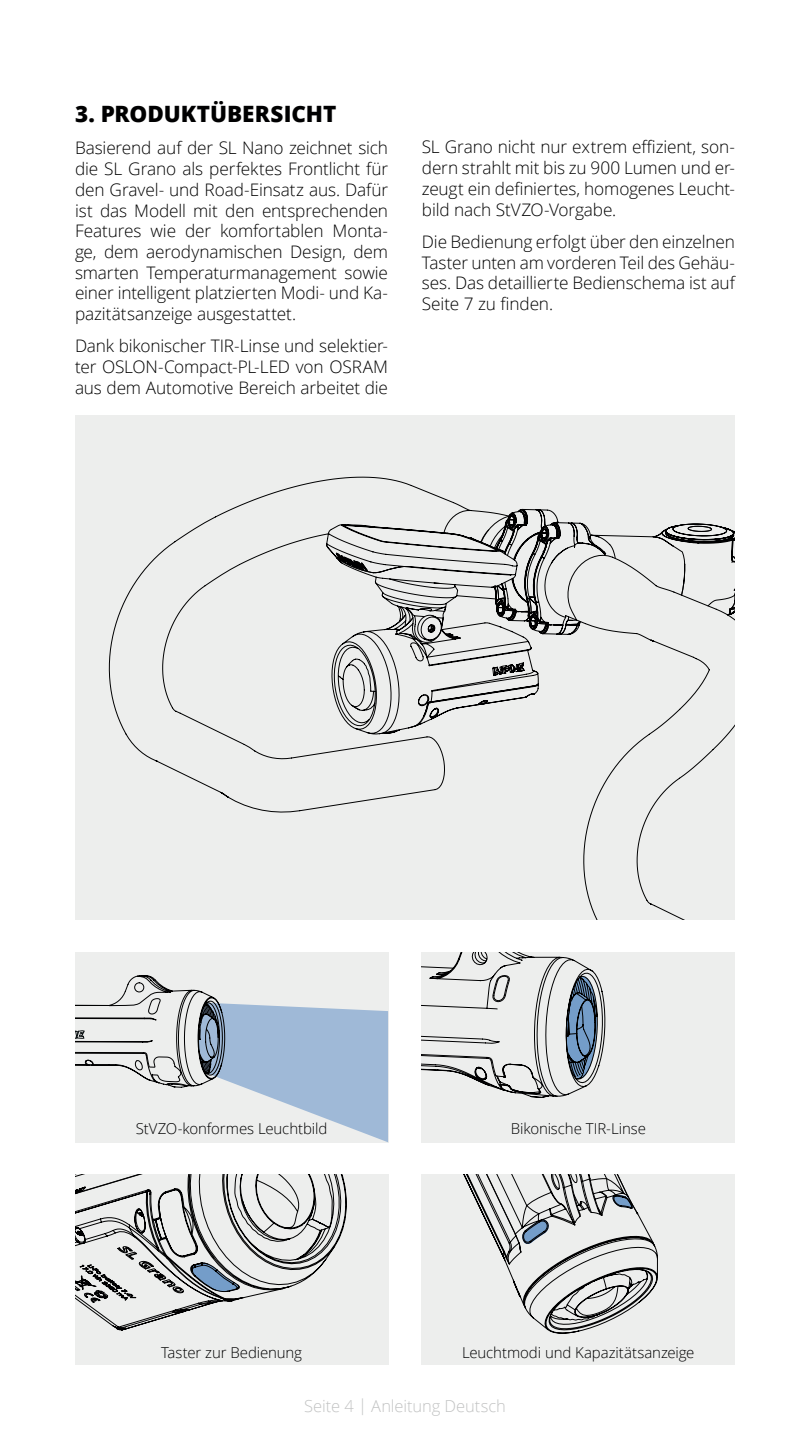
<style>
.page{position:relative;width:810px;height:1440px;background:#fff}
.page>*{position:absolute;margin:0;border:0;box-sizing:border-box;transform-origin:0 0}
.t1{font:800 22.5px "Open Sans";letter-spacing:-.005em;color:#000001}
.t2{font:300 17.25px/20.7px "Open Sans";letter-spacing:-.01em;color:#000001;text-align:justify}
.t3{font:300 16.5px "Open Sans";letter-spacing:-.005em;color:#c2c3c3}
.t4{font:300 15px "Open Sans";letter-spacing:-.005em;color:#000001}
</style>
<div class="page">
<div style="left:75px;top:415px;width:660px;height:504px;background:#edeeed"></div>
<svg style="left:109px;top:477px;width:620px;height:442px"></svg>
<svg style="left:332px;top:509px;width:403px;height:225px"></svg>
<div style="left:75px;top:952px;width:313px;height:191px;background:#edeeed"></div>
<div style="left:75px;top:1174px;width:313px;height:191px;background:#edeeed"></div>
<div style="left:422px;top:952px;width:313px;height:191px;background:#edeeed"></div>
<div style="left:422px;top:1174px;width:313px;height:191px;background:#edeeed"></div>
<svg style="left:463px;top:1174px;width:195px;height:159px"></svg>
<svg style="left:75px;top:975px;width:313px;height:167px"></svg>
<svg style="left:75px;top:1174px;width:271px;height:156px"></svg>
<svg style="left:422px;top:952px;width:183px;height:146px"></svg>
<h1 class="t1" style="left:75px;top:97px;width:263px">3. PRODUKTÜBERSICHT</h1>
<p class="t2" style="left:75px;top:137px;width:315px">Basierend auf der SL Nano zeichnet sich die SL Grano als perfektes Frontlicht für den Gravel- und Road-Einsatz aus. Dafür ist das Modell mit den entsprechenden Features wie der komfortablen Monta&shy;ge, dem aerodynamischen Design, dem smarten Temperaturmanagement sowie einer intelligent platzierten Modi- und Ka&shy;pazitätsanzeige ausgestattet.</p>
<p class="t2" style="left:75px;top:335px;width:315px">Dank bikonischer TIR-Linse und selektier&shy;ter OSLON-Compact-PL-LED von OSRAM aus dem Automotive Bereich arbeitet die</p>
<p class="t2" style="left:422px;top:136px;width:315px">SL Grano nicht nur extrem effizient, son&shy;dern strahlt mit bis zu 900 Lumen und er&shy;zeugt ein definiertes, homogenes Leucht&shy;bild nach StVZO-Vorgabe.</p>
<p class="t2" style="left:422px;top:231px;width:315px">Die Bedienung erfolgt über den einzelnen Taster unten am vorderen Teil des Gehäu&shy;ses. Das detaillierte Bedienschema ist auf Seite 7 zu finden.</p>
<p class="t4" style="left:136px;top:1119px;width:193px">StVZO-konformes Leuchtbild</p>
<p class="t4" style="left:161px;top:1342px;width:143px">Taster zur Bedienung</p>
<p class="t4" style="left:511px;top:1119px;width:137px">Bikonische TIR-Linse</p>
<p class="t4" style="left:462px;top:1342px;width:234px">Leuchtmodi und Kapazitätsanzeige</p>
<p class="t3" style="left:304px;top:1395px;width:203px">Seite 4 | Anleitung Deutsch</p>
</div>
